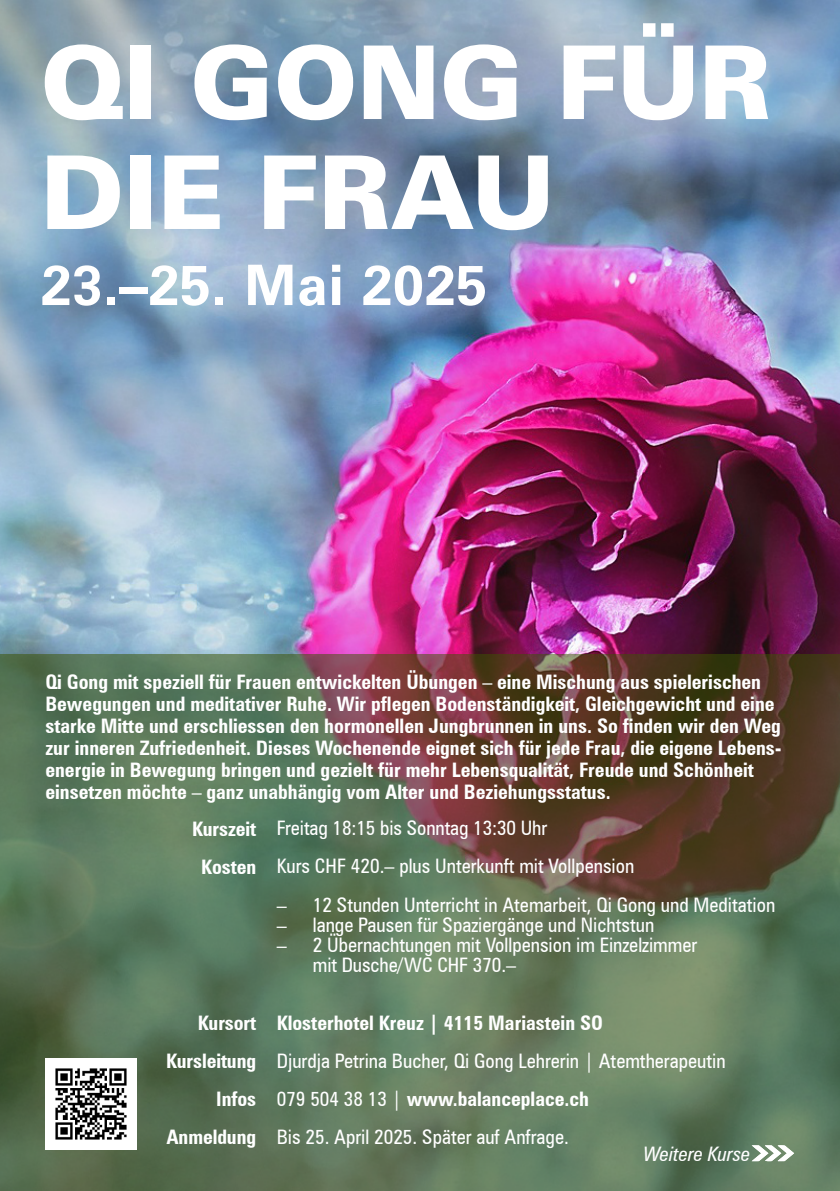
<style>
.page{position:relative;width:840px;height:1191px;background:#fff}
.page>*{position:absolute;margin:0;border:0;box-sizing:border-box;transform-origin:0 0}
.t1{font:900 102px/110px "Zurich BT";letter-spacing:-.005em;color:#fff}
.t2{font:700 56px "Zurich BT";letter-spacing:.01em;color:#fff}
.t3{font:700 condensed 20px/22px "Zurich BT";color:#fff}
.t4{font:condensed 20px/38px "Zurich BT";color:#fff}
.t5{font:italic condensed 20px "Zurich BT";color:#fff}
.s1{font-weight:400}
.s2{font-stretch:normal}
.s3{font-weight:700}
</style>
<div class="page">
<img style="left:0;top:0;width:840px;height:655px">
<div style="left:0;top:655px;width:840px;height:536px;background:#3c5403;opacity:.52"></div>
<svg style="left:751px;top:1145px;width:43px;height:16px"></svg>
<img style="left:45px;top:1058px;width:91px;height:91px">
<h1 class="t1" style="left:40px;top:37px;width:732px">QI GONG FÜR<br>DIE FRAU</h1>
<h2 class="t2" style="left:40px;top:262px;width:448px">23.–25. Mai 2025</h2>
<p class="t3" style="left:45px;top:673px;width:737px">Qi Gong mit speziell für Frauen entwickelten Übungen <span class="s1">–</span> eine Mischung aus spielerischen Bewegungen und meditativer Ruhe. Wir pflegen Bodenständigkeit, Gleichgewicht und eine starke Mitte und erschliessen den hormonellen Jungbrunnen in uns. So finden wir den Weg zur inneren Zufriedenheit. Dieses Wochenende eignet sich für jede Frau, die eigene Lebens&shy;energie in Bewegung bringen und gezielt für mehr Lebensqualität, Freude und Schönheit einsetzen möchte <span class="s1">–</span> ganz unabhängig vom Alter und Beziehungsstatus.</p>
<p class="t4" style="left:277px;top:810px;width:359px">Freitag 18:15 bis Sonntag 13:30 Uhr<br>Kurs CHF 420.– plus Unterkunft mit Vollpension</p>
<p class="t4" style="left:277px;top:887px;width:500px"><span class="s2">–</span> 12 Stunden Unterricht in Atemarbeit, Qi Gong und Meditation</p>
<p class="t4" style="left:277px;top:907px;width:379px"><span class="s2">–</span> lange Pausen für Spaziergänge und Nichtstun</p>
<p class="t4" style="left:313px;top:936px;width:386px;line-height:20px;text-indent:-36px"><span class="s2">–</span> 2 Übernachtungen mit Vollpension im Einzelzimmer mit Dusche/WC CHF 370.–</p>
<p class="t3" style="left:192px;top:811px;width:66px;line-height:38px;text-align:center">Kurszeit<br>Kosten</p>
<p class="t3" style="left:166px;top:1005px;width:92px;line-height:38px;text-align:right">Kursort<br>Kursleitung<br>Infos<br>Anmeldung</p>
<p class="t3" style="left:277px;top:1013px;width:328px">Klosterhotel Kreuz | 4115 Mariastein SO</p>
<p class="t4" style="left:277px;top:1043px;width:450px">Djurdja Petrina Bucher, Qi Gong Lehrerin | Atemtherapeutin<br>079 504 38 13 | <span class="s3">www.balanceplace.ch<br></span>Bis 25. April 2025. Später auf Anfrage.</p>
<p class="t5" style="left:643px;top:1145px;width:108px">Weitere Kurse</p>
</div>
